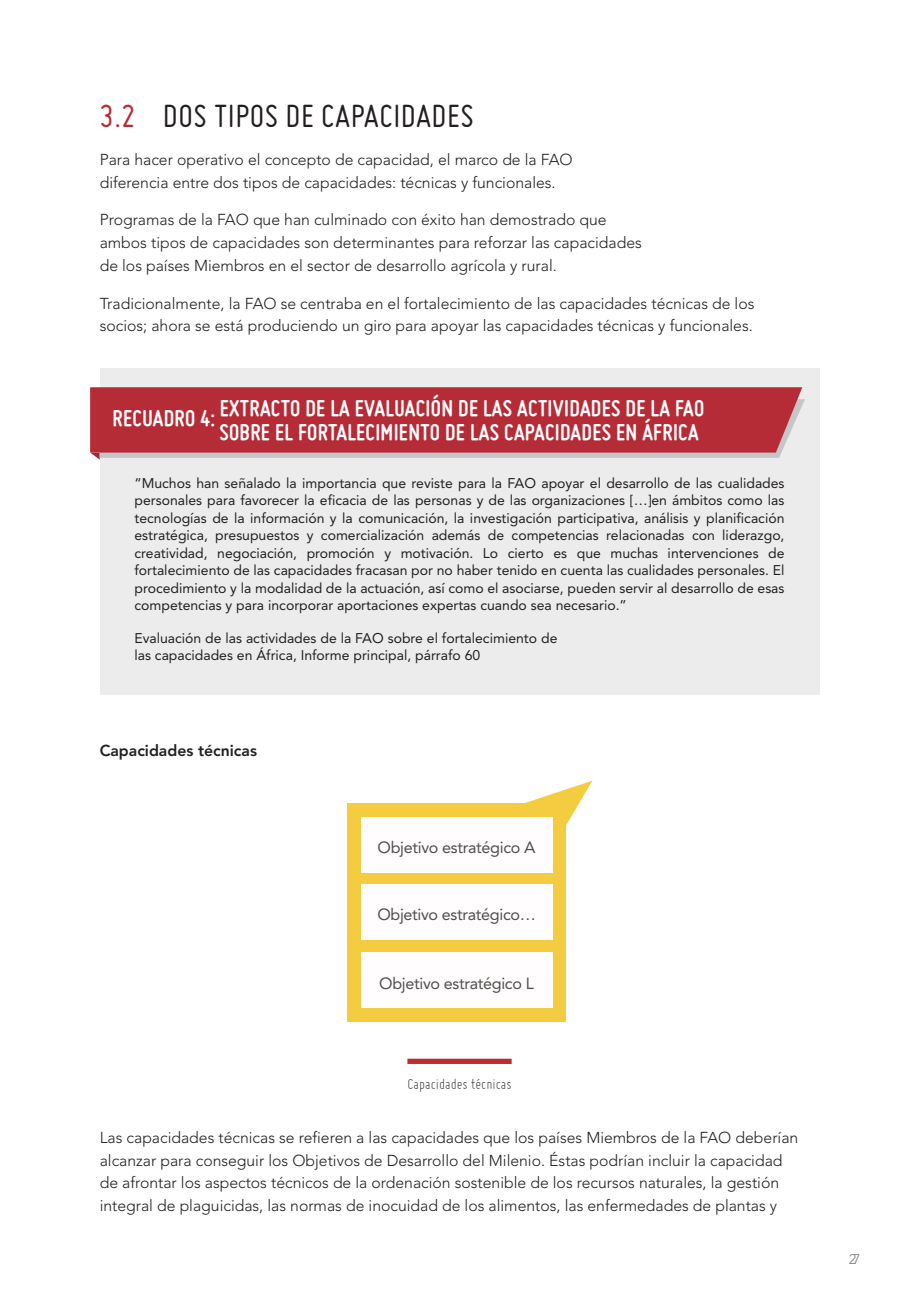
<style>
.page{position:relative;width:900px;height:1302px;background:#fff}
.page>*{position:absolute;margin:0;border:0;box-sizing:border-box;transform-origin:0 0}
.t1{font:35px "Miso";letter-spacing:.015em;color:#231f20}
.t2{font:700 24.5px/24.5px "Miso";letter-spacing:.015em;color:#fffdfe;text-align:right}
.t3{font:16.1px "Avenir";letter-spacing:-.02em;color:#514e4c}
.t4{font:300 15.75px/22.8px "Avenir";color:#231f20}
.t5{font:800 15.75px "Avenir";color:#231f20}
.t6{font:300 15.75px "Miso";color:#231f20}
.t7{font:14px/17.5px "Avenir";color:#231f20;text-align:justify}
.t8{font:14px "Avenir";color:#898a8d}
.s1{color:#b52c36}
</style>
<div class="page">
<svg style="left:528px;top:781px;width:64px;height:45px"></svg>
<div style="left:347px;top:802px;width:219px;height:219px;background:#f3cc40"></div>
<div style="left:361px;top:817px;width:191px;height:55px;background:#fffdfe"></div>
<div style="left:361px;top:884px;width:191px;height:55px;background:#fffdfe"></div>
<div style="left:361px;top:952px;width:191px;height:55px;background:#fffdfe"></div>
<div style="left:407px;top:1058px;width:104px;height:5px;background:#c12a30"></div>
<div style="left:100px;top:368px;width:719px;height:327px;background:#edecec"></div>
<svg style="left:90px;top:387px;width:715px;height:72px;background:#b83e47"></svg>
<h1 class="t1" style="left:100px;top:105px;width:375px"><span class="s1">3.2</span> DOS TIPOS DE CAPACIDADES</h1>
<p class="t4" style="left:100px;top:149px;width:474px">Para hacer operativo el concepto de capacidad, el marco de la FAO diferencia entre dos tipos de capacidades: técnicas y funcionales.</p>
<p class="t4" style="left:100px;top:210px;width:543px">Programas de la FAO que han culminado con éxito han demostrado que ambos tipos de capacidades son determinantes para reforzar las capacidades de los países Miembros en el sector de desarrollo agrícola y rural.</p>
<p class="t4" style="left:100px;top:293px;width:656px">Tradicionalmente, la FAO se centraba en el fortalecimiento de las capacidades técnicas de los socios; ahora se está produciendo un giro para apoyar las capacidades técnicas y funcionales.</p>
<h2 class="t2" style="left:113px;top:397px;width:593px">RECUADRO 4: EXTRACTO DE LA EVALUACIÓN DE LAS ACTIVIDADES DE LA FAO<br>SOBRE EL FORTALECIMIENTO DE LAS CAPACIDADES EN ÁFRICA</h2>
<p class="t7" style="left:134px;top:475px;width:651px">“Muchos han señalado la importancia que reviste para la FAO apoyar el desarrollo de las cualidades personales para favorecer la eficacia de las personas y de las organizaciones […]en ámbitos como las tecnologías de la información y la comunicación, la investigación participativa, análisis y planificación estratégica, presupuestos y comercialización además de competencias relacionadas con liderazgo, creatividad, negociación, promoción y motivación. Lo cierto es que muchas intervenciones de fortalecimiento de las capacidades fracasan por no haber tenido en cuenta las cualidades personales. El procedimiento y la modalidad de la actuación, así como el asociarse, pueden servir al desarrollo de esas competencias y para incorporar aportaciones expertas cuando sea necesario.”</p>
<p class="t7" style="left:134px;top:630px;width:424px">Evaluación de las actividades de la FAO sobre el fortalecimiento de las capacidades en África, Informe principal, párrafo 60</p>
<p class="t5" style="left:100px;top:744px;width:159px">Capacidades técnicas</p>
<p class="t3" style="left:377px;top:840px;width:159px">Objetivo estratégico A</p>
<p class="t3" style="left:377px;top:907px;width:160px">Objetivo estratégico…</p>
<p class="t3" style="left:379px;top:976px;width:156px">Objetivo estratégico L</p>
<p class="t6" style="left:407px;top:1074px;width:106px">Capacidades técnicas</p>
<p class="t4" style="left:100px;top:1127px;width:700px">Las capacidades técnicas se refieren a las capacidades que los países Miembros de la FAO deberían alcanzar para conseguir los Objetivos de Desarrollo del Milenio. Éstas podrían incluir la capacidad de afrontar los aspectos técnicos de la ordenación sostenible de los recursos naturales, la gestión integral de plaguicidas, las normas de inocuidad de los alimentos, las enfermedades de plantas y</p>
<p class="t8" style="left:848px;top:1252px;width:12px">27</p>
</div>
